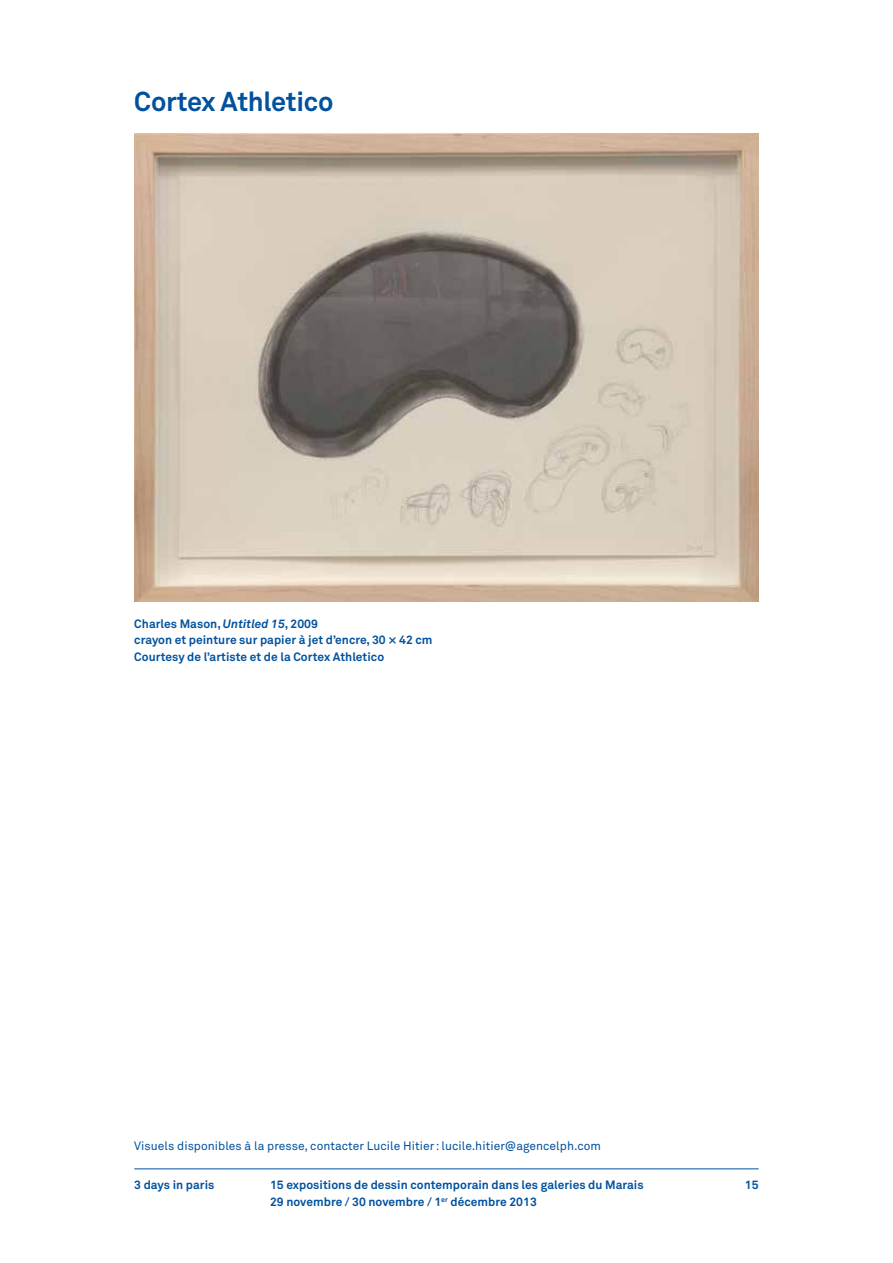
<style>
.page{position:relative;width:893px;height:1263px;background:#fff}
.page>*{position:absolute;margin:0;border:0;box-sizing:border-box;transform-origin:0 0}
.t1{font:700 27px "Akkurat";letter-spacing:-.01em;color:#00519e}
.t2{font:700 12px/16.5px "Akkurat";letter-spacing:.005em;color:#00519e}
.t3{font:12px "Akkurat";letter-spacing:.005em;color:#00519e}
.s1{font-style:italic}
</style>
<div class="page">
<hr style="left:134px;top:1168px;width:625px;height:1px;background:#00519e">
<img style="left:134px;top:134px;width:625px;height:467px">
<h1 class="t1" style="left:134px;top:85px;width:201px">Cortex Athletico</h1>
<p class="t2" style="left:134px;top:615px;width:300px">Charles Mason, <span class="s1">Untitled 15</span>, 2009<br>crayon et peinture sur papier à jet d’encre, 30 × 42 cm<br>Courtesy de l’artiste et de la Cortex Athletico</p>
<p class="t3" style="left:134px;top:1138px;width:468px">Visuels disponibles à la presse, contacter Lucile Hitier: lucile.hitier@agencelph.com</p>
<p class="t2" style="left:270px;top:1176px;width:375px">15 expositions de dessin contemporain dans les galeries du Marais<br>29 novembre / 30 novembre / 1<sup>er</sup> décembre 2013</p>
<p class="t2" style="left:134px;top:1176px;width:82px">3 days in paris</p>
<p class="t2" style="left:745px;top:1176px;width:15px">15</p>
</div>
